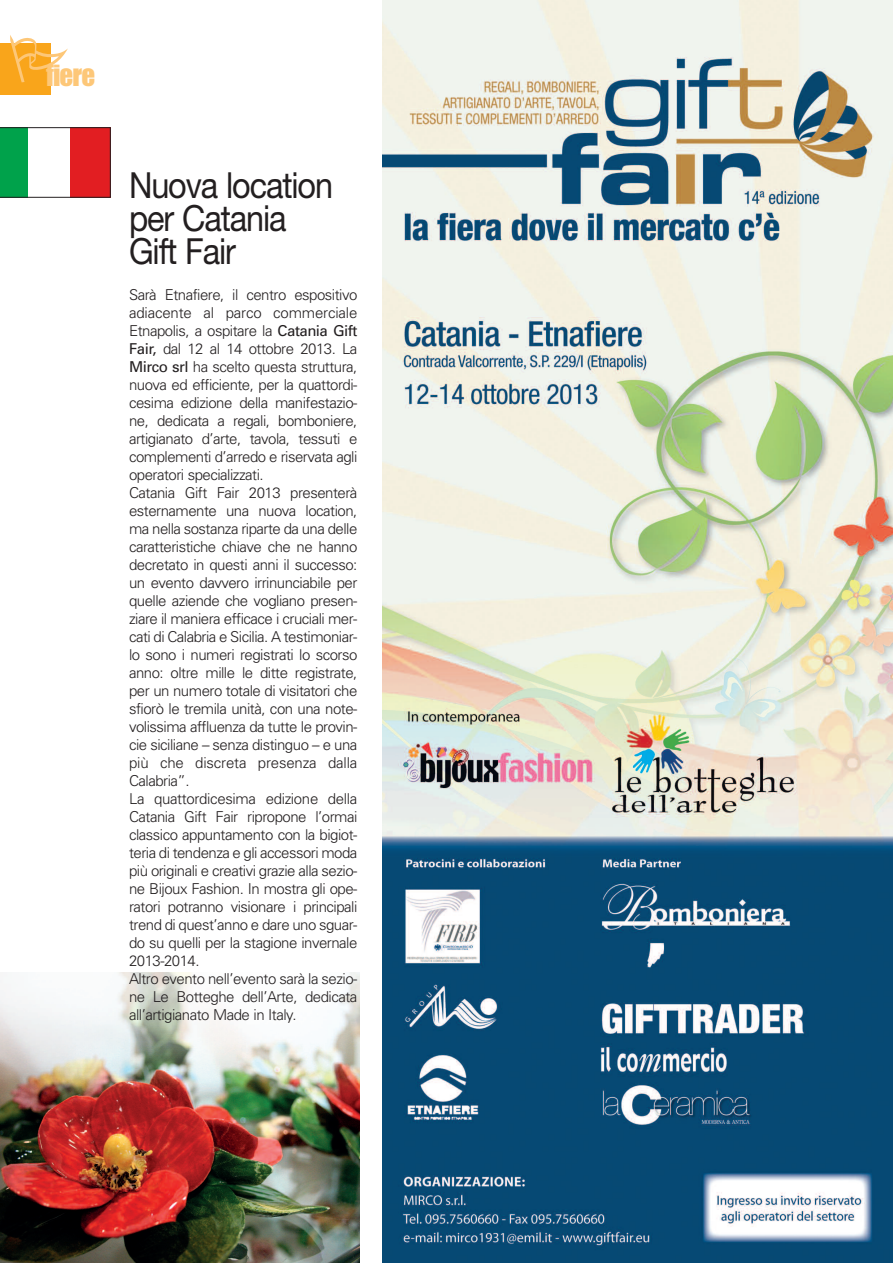
<style>
.page{position:relative;width:893px;height:1263px;background:#fff}
.page>*{position:absolute;margin:0;border:0;box-sizing:border-box;transform-origin:0 0}
.t1{font:36px/33px "Helvetica Neue";letter-spacing:-.035em;color:#231f20;scale:.9 1}
.t2{font:27px "Impact";letter-spacing:-.03em;color:#fdc778}
.t3{font:300 15px/18px "Univers";letter-spacing:-.035em;color:#231f20}
.s1{font-weight:400}
</style>
<div class="page">
<svg style="left:0;top:127px;width:111px;height:71px"></svg>
<img style="left:383px;top:0;width:510px;height:1263px">
<div style="left:0;top:43px;width:51px;height:51px;background:#f9a51b"></div>
<img style="left:0;top:973px;width:359px;height:290px">
<h2 class="t2" style="left:46px;top:61px;width:51px">FIERE</h2>
<h1 class="t1" style="left:129px;top:168px;width:228px">Nuova location per Catania<br>Gift Fair</h1>
<p class="t3" style="left:129px;top:287px;width:230px">Sarà Etnafiere, il centro espositivo adiacente al parco commerciale Etnapolis, a ospitare la <span class="s1">Catania Gift Fair,</span> dal 12 al 14 ottobre 2013. La <span class="s1">Mirco srl</span> ha scelto questa struttura, nuova ed efficiente, per la quattordi&shy;cesima edizione della manifestazio&shy;ne, dedicata a regali, bomboniere, artigianato d’arte, tavola, tessuti e complementi d’arredo e riservata agli operatori specializzati.<br>Catania Gift Fair 2013 presenterà esternamente una nuova location, ma nella sostanza riparte da una delle caratteristiche chiave che ne hanno decretato in questi anni il successo: un evento davvero irrinunciabile per quelle aziende che vogliano presen&shy;ziare il maniera efficace i cruciali mer&shy;cati di Calabria e Sicilia. A testimoniar&shy;lo sono i numeri registrati lo scorso anno: oltre mille le ditte registrate, per un numero totale di visitatori che sfiorò le tremila unità, con una note&shy;volissima affluenza da tutte le provin&shy;cie siciliane – senza distinguo – e una più che discreta presenza dalla Calabria”.<br>La quattordicesima edizione della Catania Gift Fair ripropone l’ormai classico appuntamento con la bigiot&shy;teria di tendenza e gli accessori moda più originali e creativi grazie alla sezio&shy;ne Bijoux Fashion. In mostra gli ope&shy;ratori potranno visionare i principali trend di quest’anno e dare uno sguar&shy;do su quelli per la stagione invernale 2013-2014.<br>Altro evento nell’evento sarà la sezio&shy;ne Le Botteghe dell’Arte, dedicata all’artigianato Made in Italy.</p>
</div>
